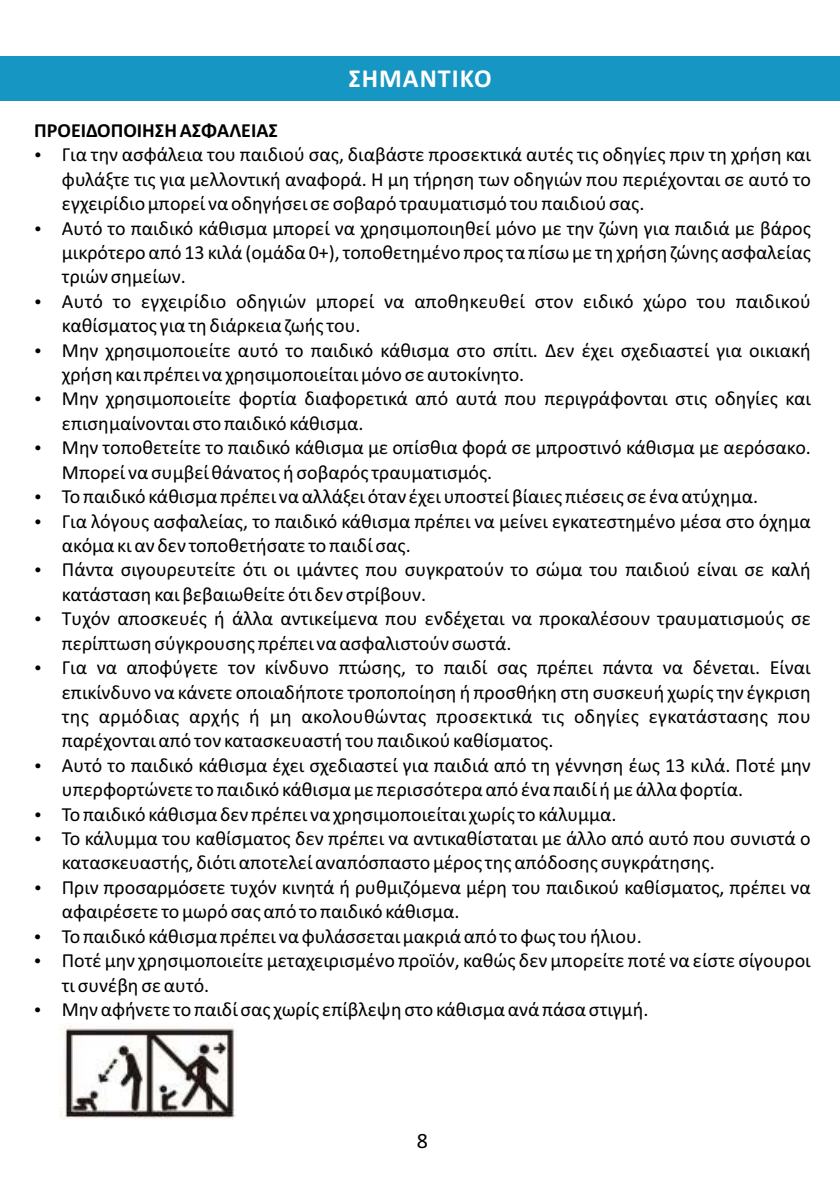
<style>
.page{position:relative;width:840px;height:1191px;background:#fff}
.page>*{position:absolute;margin:0;border:0;box-sizing:border-box;transform-origin:0 0}
.t1{font:700 26px "Calibri";letter-spacing:.04em;color:#fefefe}
.t2{font:22px "Calibri";color:#000}
.t3{font:20px/24.4px "Calibri";color:#000}
.t4{font:700 20px "Calibri";color:#000}
</style>
<div class="page">
<div style="left:0;top:57px;width:839px;height:44px;background:#1696c3"></div>
<img style="left:59px;top:1024px;width:177px;height:96px">
<h1 class="t1" style="left:348px;top:67px;width:144px">ΣΗΜΑΝΤΙΚΟ</h1>
<p class="t4" style="left:34px;top:122px;width:245px">ΠΡΟΕΙΔΟΠΟΙΗΣΗ ΑΣΦΑΛΕΙΑΣ</p>
<p class="t3" style="left:62px;top:144px;width:750px;text-align:justify;text-indent:-28px">• Για την ασφάλεια του παιδιού σας, διαβάστε προσεκτικά αυτές τις οδηγίες πριν τη χρήση και φυλάξτε τις για μελλοντική αναφορά. Η μη τήρηση των οδηγιών που περιέχονται σε αυτό το εγχειρίδιο μπορεί να οδηγήσει σε σοβαρό τραυματισμό του παιδιού σας.</p>
<p class="t3" style="left:62px;top:217px;width:750px;text-align:justify;text-indent:-28px">• Αυτό το παιδικό κάθισμα μπορεί να χρησιμοποιηθεί μόνο με την ζώνη για παιδιά με βάρος μικρότερο από 13 κιλά (ομάδα 0+), τοποθετημένο προς τα πίσω με τη χρήση ζώνης ασφαλείας τριών σημείων.</p>
<p class="t3" style="left:62px;top:290px;width:750px;text-indent:-28px">• Αυτό το εγχειρίδιο οδηγιών μπορεί να αποθηκευθεί στον ειδικό χώρο του παιδικού καθίσματος για τη διάρκεια ζωής του.</p>
<p class="t3" style="left:62px;top:339px;width:750px;text-indent:-28px">• Μην χρησιμοποιείτε αυτό το παιδικό κάθισμα στο σπίτι. Δεν έχει σχεδιαστεί για οικιακή χρήση και πρέπει να χρησιμοποιείται μόνο σε αυτοκίνητο.</p>
<p class="t3" style="left:62px;top:388px;width:750px;text-indent:-28px">• Μην χρησιμοποιείτε φορτία διαφορετικά από αυτά που περιγράφονται στις οδηγίες και επισημαίνονται στο παιδικό κάθισμα.</p>
<p class="t3" style="left:62px;top:437px;width:750px;text-indent:-28px">• Μην τοποθετείτε το παιδικό κάθισμα με οπίσθια φορά σε μπροστινό κάθισμα με αερόσακο.<br>Μπορεί να συμβεί θάνατος ή σοβαρός τραυματισμός.</p>
<p class="t3" style="left:34px;top:486px;width:725px">• Το παιδικό κάθισμα πρέπει να αλλάξει όταν έχει υποστεί βίαιες πιέσεις σε ένα ατύχημα.</p>
<p class="t3" style="left:62px;top:510px;width:750px;text-indent:-28px">• Για λόγους ασφαλείας, το παιδικό κάθισμα πρέπει να μείνει εγκατεστημένο μέσα στο όχημα ακόμα κι αν δεν τοποθετήσατε το παιδί σας.</p>
<p class="t3" style="left:62px;top:559px;width:750px;text-indent:-28px">• Πάντα σιγουρευτείτε ότι οι ιμάντες που συγκρατούν το σώμα του παιδιού είναι σε καλή κατάσταση και βεβαιωθείτε ότι δεν στρίβουν.</p>
<p class="t3" style="left:62px;top:608px;width:750px;text-indent:-28px">• Τυχόν αποσκευές ή άλλα αντικείμενα που ενδέχεται να προκαλέσουν τραυματισμούς σε περίπτωση σύγκρουσης πρέπει να ασφαλιστούν σωστά.</p>
<p class="t3" style="left:62px;top:657px;width:750px;text-align:justify;text-indent:-28px">• Για να αποφύγετε τον κίνδυνο πτώσης, το παιδί σας πρέπει πάντα να δένεται. Είναι επικίνδυνο να κάνετε οποιαδήποτε τροποποίηση ή προσθήκη στη συσκευή χωρίς την έγκριση της αρμόδιας αρχής ή μη ακολουθώντας προσεκτικά τις οδηγίες εγκατάστασης που παρέχονται από τον κατασκευαστή του παιδικού καθίσματος.</p>
<p class="t3" style="left:62px;top:754px;width:750px;text-indent:-28px">• Αυτό το παιδικό κάθισμα έχει σχεδιαστεί για παιδιά από τη γέννηση έως 13 κιλά. Ποτέ μην υπερφορτώνετε το παιδικό κάθισμα με περισσότερα από ένα παιδί ή με άλλα φορτία.</p>
<p class="t3" style="left:34px;top:803px;width:584px">• Το παιδικό κάθισμα δεν πρέπει να χρησιμοποιείται χωρίς το κάλυμμα.</p>
<p class="t3" style="left:62px;top:828px;width:750px;text-indent:-28px">• Το κάλυμμα του καθίσματος δεν πρέπει να αντικαθίσταται με άλλο από αυτό που συνιστά ο κατασκευαστής, διότι αποτελεί αναπόσπαστο μέρος της απόδοσης συγκράτησης.</p>
<p class="t3" style="left:62px;top:876px;width:750px;text-indent:-28px">• Πριν προσαρμόσετε τυχόν κινητά ή ρυθμιζόμενα μέρη του παιδικού καθίσματος, πρέπει να αφαιρέσετε το μωρό σας από το παιδικό κάθισμα.</p>
<p class="t3" style="left:34px;top:925px;width:609px">• Το παιδικό κάθισμα πρέπει να φυλάσσεται μακριά από το φως του ήλιου.</p>
<p class="t3" style="left:62px;top:950px;width:750px;text-indent:-28px">• Ποτέ μην χρησιμοποιείτε μεταχειρισμένο προϊόν, καθώς δεν μπορείτε ποτέ να είστε σίγουροι τι συνέβη σε αυτό.</p>
<p class="t3" style="left:34px;top:998px;width:615px">• Μην αφήνετε το παιδί σας χωρίς επίβλεψη στο κάθισμα ανά πάσα στιγμή.</p>
<p class="t2" style="left:416px;top:1131px;width:13px">8</p>
</div>
